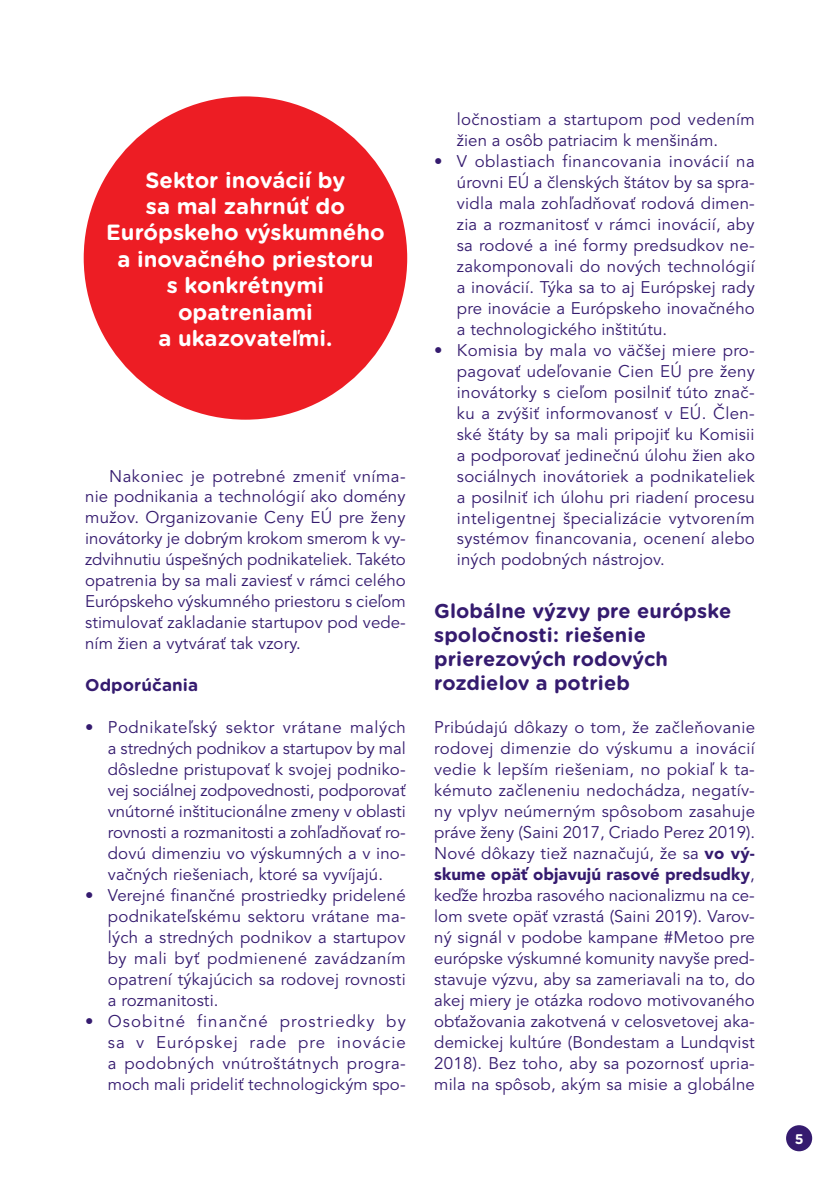
<style>
.page{position:relative;width:840px;height:1191px;background:#fff}
.page>*{position:absolute;margin:0;border:0;box-sizing:border-box;transform-origin:0 0}
.t1{font:700 22px/26.4px "Gotham Rounded";color:#fff;text-align:center}
.t2{font:700 20px/24px "Gotham Rounded";letter-spacing:.005em;color:#351b6f}
.t3{font:700 17px "Gotham Rounded";color:#351b6f}
.t4{font:16.8px/21px "Avenir LTCE";letter-spacing:.005em;color:#351b6f;text-align:justify}
.t5{font:700 14px "Gotham Rounded";color:#fff}
.s1{font-weight:900}
</style>
<div class="page">
<div style="left:785px;top:1125px;width:26px;height:26px;background:#351b6f;border-radius:50%"></div>
<div style="left:84px;top:96px;width:323px;height:324px;background:#ed1d24;border-radius:50%"></div>
<h1 class="t1" style="left:106px;top:166px;width:280px">Sektor inovácií by<br>sa mal zahrnúť do<br>Európskeho výskumného a inovačného priestoru<br>s konkrétnymi opatreniami<br>a ukazovateľmi.</h1>
<p class="t4" style="left:85px;top:465px;width:322px;text-indent:24px">Nakoniec je potrebné zmeniť vníma&shy;nie podnikania a technológií ako domény mužov. Organizovanie Ceny EÚ pre ženy inovátorky je dobrým krokom smerom k vy&shy;zdvihnutiu úspešných podnikateliek. Takéto opatrenia by sa mali zaviesť v rámci celého Európskeho výskumného priestoru s cieľom stimulovať zakladanie startupov pod vede&shy;ním žien a vytvárať tak vzory.</p>
<p class="t3" style="left:85px;top:673px;width:114px">Odporúčania</p>
<p class="t4" style="left:108px;top:717px;width:299px;text-indent:-23px">• Podnikateľský sektor vrátane malých a stredných podnikov a startupov by mal dôsledne pristupovať k svojej podniko&shy;vej sociálnej zodpovednosti, podporovať vnútorné inštitucionálne zmeny v oblasti rovnosti a rozmanitosti a zohľadňovať ro&shy;dovú dimenziu vo výskumných a v ino&shy;vačných riešeniach, ktoré sa vyvíjajú.</p>
<p class="t4" style="left:108px;top:885px;width:299px;text-indent:-23px">• Verejné finančné prostriedky pridelené podnikateľskému sektoru vrátane ma&shy;lých a stredných podnikov a startupov by mali byť podmienené zavádzaním opatrení týkajúcich sa rodovej rovnosti a rozmanitosti.</p>
<p class="t4" style="left:108px;top:1011px;width:299px;text-indent:-23px">• Osobitné finančné prostriedky by sa v Európskej rade pre inovácie a podobných vnútroštátnych progra&shy;moch mali prideliť technologickým spo-</p>
<p class="t4" style="left:456px;top:109px;width:299px">ločnostiam a startupom pod vedením žien a osôb patriacim k menšinám.</p>
<p class="t4" style="left:456px;top:151px;width:299px;text-indent:-23px">• V oblastiach financovania inovácií na úrovni EÚ a členských štátov by sa spra&shy;vidla mala zohľadňovať rodová dimen&shy;zia a rozmanitosť v rámci inovácií, aby sa rodové a iné formy predsudkov ne&shy;zakomponovali do nových technológií a inovácií. Týka sa to aj Európskej rady pre inovácie a Európskeho inovačného a technologického inštitútu.</p>
<p class="t4" style="left:456px;top:339px;width:299px;text-indent:-23px">• Komisia by mala vo väčšej miere pro&shy;pagovať udeľovanie Cien EÚ pre ženy inovátorky s cieľom posilniť túto znač&shy;ku a zvýšiť informovanosť v EÚ. Člen&shy;ské štáty by sa mali pripojiť ku Komisii a podporovať jedinečnú úlohu žien ako sociálnych inovátoriek a podnikateliek a posilniť ich úlohu pri riadení procesu inteligentnej špecializácie vytvorením systémov financovania, ocenení alebo iných podobných nástrojov.</p>
<p class="t2" style="left:434px;top:598px;width:298px">Globálne výzvy pre európske spoločnosti: riešenie prierezových rodových rozdielov a potrieb</p>
<p class="t4" style="left:434px;top:717px;width:322px">Pribúdajú dôkazy o tom, že začleňovanie rodovej dimenzie do výskumu a inovácií vedie k lepším riešeniam, no pokiaľ k ta&shy;kémuto začleneniu nedochádza, negatív&shy;ny vplyv neúmerným spôsobom zasahuje práve ženy (Saini 2017, Criado Perez 2019).<br>Nové dôkazy tiež naznačujú, že sa <span class="s1">vo vý&shy;skume opäť objavujú rasové predsudky</span>, keďže hrozba rasového nacionalizmu na ce&shy;lom svete opäť vzrastá (Saini 2019). Varov&shy;ný signál v podobe kampane #Metoo pre európske výskumné komunity navyše pred&shy;stavuje výzvu, aby sa zameriavali na to, do akej miery je otázka rodovo motivovaného obťažovania zakotvená v celosvetovej aka&shy;demickej kultúre (Bondestam a Lundqvist 2018). Bez toho, aby sa pozornosť upria&shy;mila na spôsob, akým sa misie a globálne</p>
<p class="t5" style="left:794px;top:1128px;width:10px">5</p>
</div>
